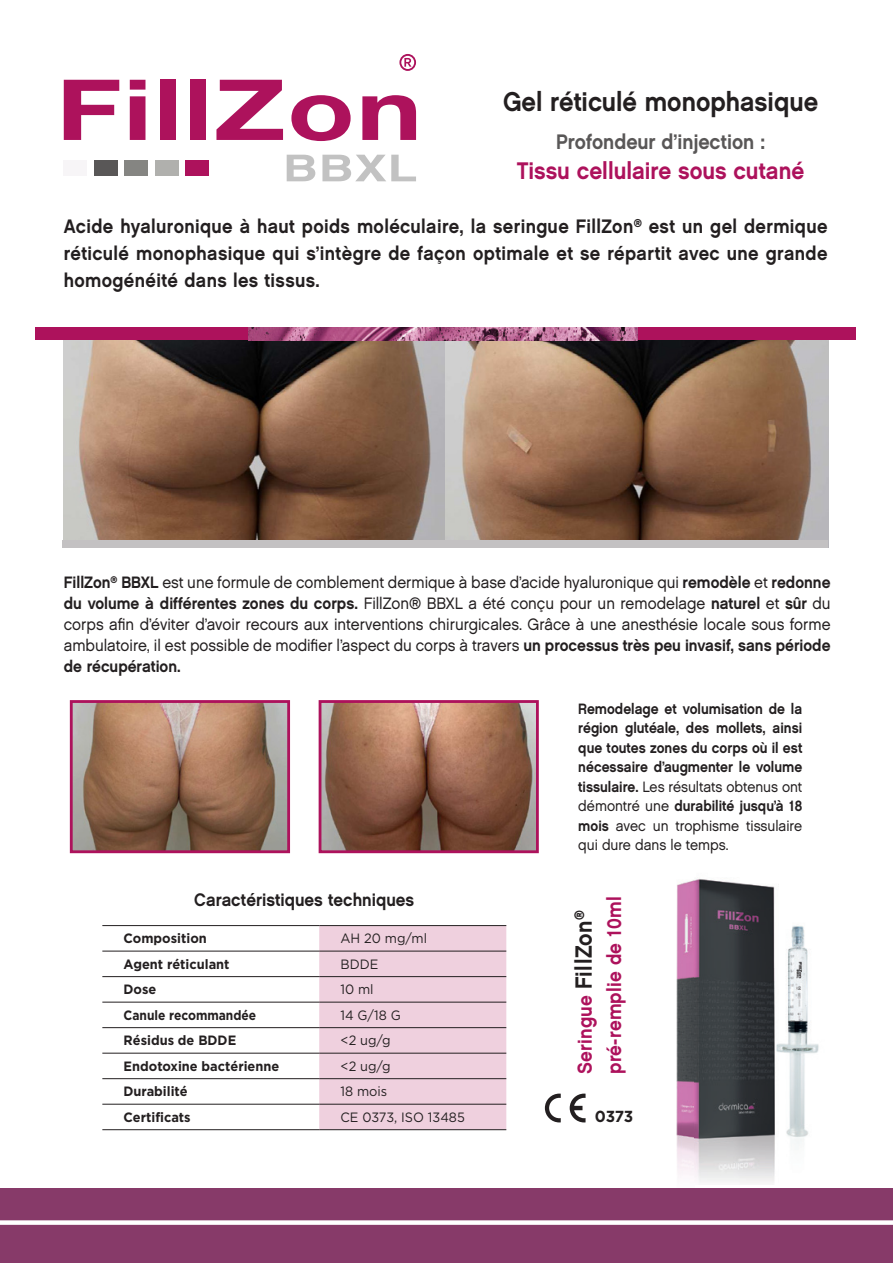
<style>
.page{position:relative;width:893px;height:1263px;background:#fff}
.page>*{position:absolute;margin:0;border:0;box-sizing:border-box;transform-origin:0 0}
.t1{font:27px "Chalet New York Nineteen Sixty";color:#231f20;scale:.92 1}
.t2{font:300 24.75px/29.5px "Montserrat";color:#1d1d1b}
.t3{font:300 24.15px/29.1px "Montserrat";color:#1d1d1b}
.t4{font:24px "Chalet New York Nineteen Sixty";color:#ad125c;scale:.92 1}
.t5{font:21px "Chalet New York Nineteen Sixty";color:#595757;scale:.92 1}
.t6{font:20.1px "Chalet New York Nineteen Sixty";letter-spacing:.01em;color:#ad125c;scale:.92 1}
.t7{font:19.5px/27px "Chalet New York Nineteen Sixty";letter-spacing:.02em;color:#231f20;text-align:justify;scale:.92 1}
.t8{font:18px "Chalet New York Nineteen Sixty";color:#231f20;scale:.92 1}
.t9{font:16.5px/21px "Chalet London Nineteen Sixty";color:#231f20;text-align:justify;scale:.92 1}
.t10{font:700 16.05px "Gotham";color:#231f20;scale:.95 1}
.t11{font:15px/19.5px "Chalet New York Nineteen Sixty";color:#231f20;text-align:justify;scale:.9 1}
.t12{font:300 15px "Montserrat";color:#1d1d1b}
.t13{font:700 13.5px "Gotham";color:#231f20;scale:.95 1}
.t14{font:13.5px "Gotham";color:#231f20;scale:.95 1}
.t15{font:700 13.5px "Gotham";color:#231f20;scale:.89 1}
.t16{font:600 8.7px/10.8px "Montserrat";color:#000}
.s1{font-family:"Chalet New York Nineteen Sixty"}
.s2{font-weight:800}
.s3{font-weight:700}
.s4{font-family:"Chalet London Nineteen Sixty"}
.s5{font-size:23.4px;color:#231f20}
</style>
<div class="page">
<img style="left:676px;top:880px;width:19px;height:295px">
<img style="left:695px;top:878px;width:124px;height:305px">
<div style="left:0;top:1188px;width:893px;height:75px;background:#873a69"></div>
<div style="left:0;top:1220px;width:893px;height:5px;background:#fff"></div>
<img style="left:63px;top:340px;width:765px;height:200px">
<div style="left:319px;top:926px;width:187px;height:203px;background:#efd0de"></div>
<hr style="left:102px;top:925px;width:217px;height:1px;background:#231f20">
<hr style="left:102px;top:951px;width:217px;height:1px;background:#231f20">
<hr style="left:102px;top:976px;width:217px;height:1px;background:#231f20">
<hr style="left:102px;top:1002px;width:217px;height:1px;background:#231f20">
<hr style="left:102px;top:1027px;width:217px;height:1px;background:#231f20">
<hr style="left:102px;top:1053px;width:217px;height:1px;background:#231f20">
<hr style="left:102px;top:1078px;width:217px;height:1px;background:#231f20">
<hr style="left:102px;top:1104px;width:217px;height:1px;background:#231f20">
<hr style="left:102px;top:1129px;width:217px;height:1px;background:#231f20">
<hr style="left:319px;top:925px;width:187px;height:1px;background:#231f20">
<hr style="left:319px;top:951px;width:187px;height:1px;background:#231f20">
<hr style="left:319px;top:976px;width:187px;height:1px;background:#231f20">
<hr style="left:319px;top:1002px;width:187px;height:1px;background:#231f20">
<hr style="left:319px;top:1027px;width:187px;height:1px;background:#231f20">
<hr style="left:319px;top:1053px;width:187px;height:1px;background:#231f20">
<hr style="left:319px;top:1078px;width:187px;height:1px;background:#231f20">
<hr style="left:319px;top:1104px;width:187px;height:1px;background:#231f20">
<hr style="left:319px;top:1129px;width:187px;height:1px;background:#231f20">
<svg style="left:64px;top:80px;width:55px;height:60px"></svg>
<svg style="left:130px;top:80px;width:15px;height:60px"></svg>
<div style="left:160px;top:80px;width:16px;height:60px;background:#ad125c"></div>
<div style="left:190px;top:80px;width:16px;height:60px;background:#ad125c"></div>
<svg style="left:216px;top:80px;width:67px;height:60px"></svg>
<svg style="left:291px;top:95px;width:60px;height:46px"></svg>
<svg style="left:362px;top:95px;width:54px;height:45px"></svg>
<svg style="left:287px;top:155px;width:28px;height:26px"></svg>
<svg style="left:322px;top:155px;width:94px;height:26px"></svg>
<svg style="left:399px;top:54px;width:17px;height:17px"></svg>
<div style="left:64px;top:160px;width:23px;height:16px;background:#f7f5f7"></div>
<div style="left:94px;top:160px;width:23px;height:16px;background:#595757"></div>
<div style="left:125px;top:160px;width:23px;height:16px;background:#858582"></div>
<div style="left:155px;top:160px;width:23px;height:16px;background:#b0b0ad"></div>
<div style="left:186px;top:160px;width:23px;height:16px;background:#ad125c"></div>
<div style="left:35px;top:328px;width:820px;height:12px;background:#ad125c"></div>
<img style="left:249px;top:328px;width:388px;height:12px">
<div style="left:62px;top:540px;width:766px;height:7px;background:#c3c1c2"></div>
<img style="left:74px;top:704px;width:212px;height:145px">
<div style="left:70px;top:700px;width:220px;height:153px;border:3px solid #ad125c"></div>
<img style="left:323px;top:704px;width:212px;height:145px">
<div style="left:319px;top:700px;width:220px;height:153px;border:3px solid #ad125c"></div>
<svg style="left:545px;top:1093px;width:16px;height:29px"></svg>
<svg style="left:570px;top:1093px;width:16px;height:29px"></svg>
<p class="t1" style="left:503px;top:85px;width:344px">Gel réticulé monophasique</p>
<p class="t5" style="left:556px;top:129px;width:228px">Profondeur d’injection :</p>
<p class="t4" style="left:517px;top:156px;width:314px">Tissu cellulaire sous cutané</p>
<p class="t7" style="left:64px;top:213px;width:832px">Acide hyaluronique à haut poids moléculaire, la seringue FillZon<sup>®</sup> est un gel dermique réticulé monophasique qui s’intègre de façon optimale et se répartit avec une grande homogénéité dans les tissus.</p>
<p class="t9" style="left:64px;top:572px;width:835px"><span class="s1">FillZon</span><sup>®</sup> <span class="s1">BBXL</span> est une formule de comblement dermique à base d’acide hyaluronique qui <span class="s1">remodèle</span> et <span class="s1">redonne du volume à différentes zones du corps.</span> FillZon® BBXL a été conçu pour un remodelage <span class="s1">naturel</span> et <span class="s1">sûr</span> du corps afin d’éviter d’avoir recours aux interventions chirurgicales. Grâce à une anesthésie locale sous forme ambulatoire, il est possible de modifier l’aspect du corps à travers <span class="s1">un processus très peu invasif, sans période de récupération.</span></p>
<p class="t16" style="left:137px;top:585px;width:181px">REMODELACIÓN Y VOLUMINIZACIÓN<br>DE GLÚTEOS CON ÁCIDO HIALURÓNICO</p>
<p class="t16" style="left:172px;top:605px;width:181px">REMODELACIÓN Y VOLUMINIZACIÓN<br>DE GLÚTEOS CON ÁCIDO HIALURÓNICO</p>
<p class="t3" style="left:61px;top:607px;width:205px"><span class="s2">+</span> <span class="s3">VOLUMEN<br></span><span class="s2">+</span> NATURALIDAD</p>
<p class="t2" style="left:4px;top:618px;width:169px"><span class="s3">OLUMEN<br></span>ATURALIDAD</p>
<p class="t8" style="left:194px;top:889px;width:241px">Caractéristiques techniques</p>
<p class="t13" style="left:124px;top:931px;width:89px">Composition</p>
<p class="t14" style="left:340px;top:931px;width:93px">AH 20 mg/ml</p>
<p class="t13" style="left:124px;top:956px;width:113px">Agent réticulant</p>
<p class="t14" style="left:340px;top:956px;width:41px">BDDE</p>
<p class="t13" style="left:124px;top:982px;width:36px">Dose</p>
<p class="t14" style="left:340px;top:982px;width:36px">10 ml</p>
<p class="t15" style="left:124px;top:1007px;width:151px">Canule recommandée</p>
<p class="t14" style="left:340px;top:1007px;width:65px">14 G/18 G</p>
<p class="t13" style="left:124px;top:1033px;width:120px">Résidus de BDDE</p>
<p class="t14" style="left:340px;top:1033px;width:54px">&lt;2 ug/g</p>
<p class="t13" style="left:124px;top:1058px;width:165px">Endotoxine bactérienne</p>
<p class="t14" style="left:340px;top:1058px;width:54px">&lt;2 ug/g</p>
<p class="t13" style="left:124px;top:1084px;width:69px">Durabilité</p>
<p class="t14" style="left:340px;top:1084px;width:51px">18 mois</p>
<p class="t13" style="left:124px;top:1109px;width:72px">Certificats</p>
<p class="t14" style="left:340px;top:1109px;width:132px">CE 0373, ISO 13485</p>
<p class="t12" style="left:48px;top:933px;width:128px"><span class="s2">+</span> NATURALIDAD</p>
<p class="t11" style="left:578px;top:698px;width:250px">Remodelage et volumisation de la région glutéale, des mollets, ainsi que toutes zones du corps où il est nécessaire d’augmenter le volume tissulaire. <span class="s4">Les résultats obtenus ont démontré une</span> durabilité jusqu’à 18 mois <span class="s4">avec un trophisme tissulaire qui dure dans le temps.</span></p>
<p class="t6" style="left:573px;top:1074px;width:180px;rotate:-90deg">Seringue <span class="s5">FillZon</span><sup>®</sup></p>
<p class="t6" style="left:602px;top:1074px;width:195px;rotate:-90deg">pré-remplie de 10ml</p>
<p class="t10" style="left:595px;top:1107px;width:42px">0373</p>
</div>
